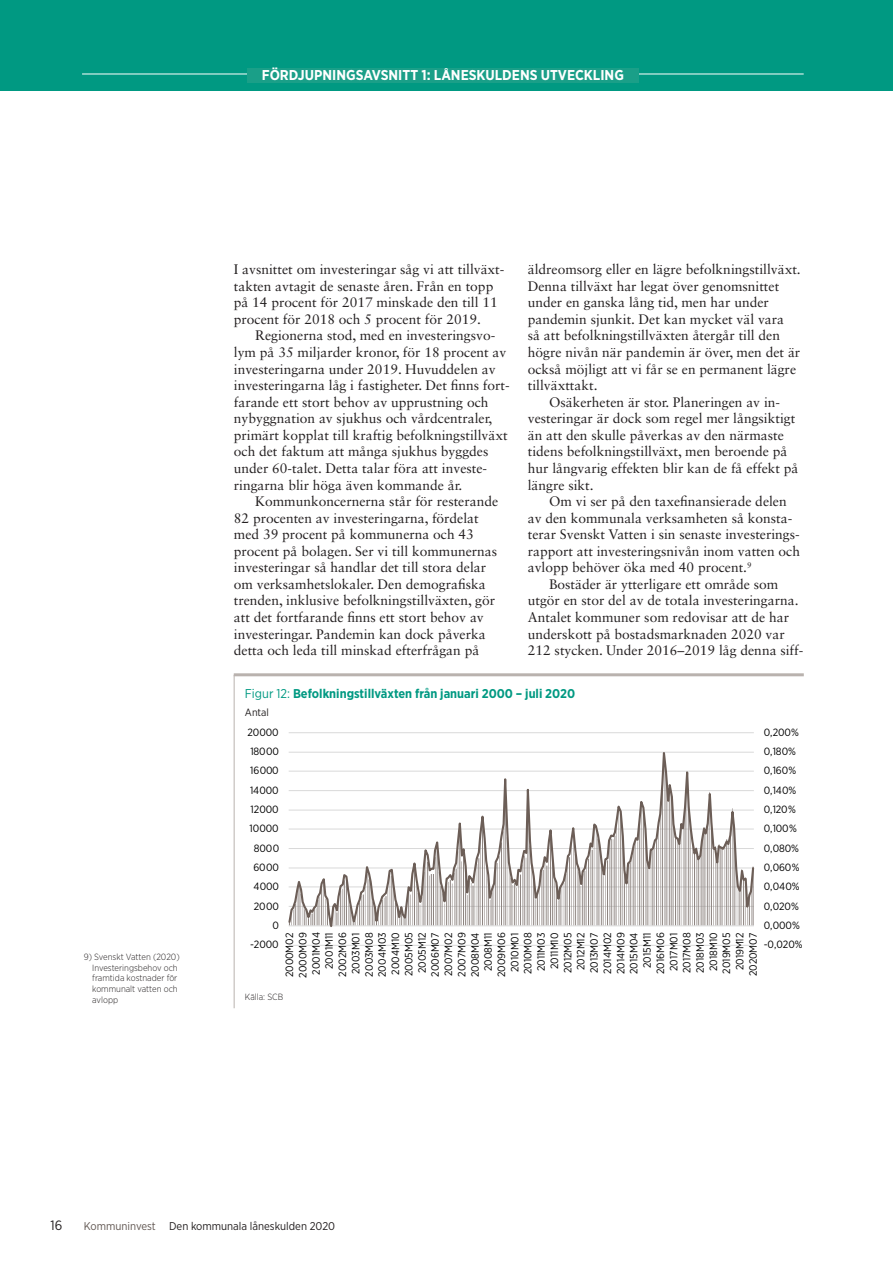
<style>
.page{position:relative;width:893px;height:1263px;background:#fff}
.page>*{position:absolute;margin:0;border:0;box-sizing:border-box;transform-origin:0 0}
.t1{font:700 14.25px "Gotham Narrow";color:#fff}
.Brödtext_-_indrag{font:13.8px/16.5px "Sabon LT Std";color:#231f20}
.Brödtext{font:13.8px/16.5px "Sabon LT Std";color:#231f20}
.t2{font:13.5px "Gotham Narrow";color:#231f20}
.Rubrik_tabell_och_fi{font:700 12.75px "Gotham Narrow";color:#009982}
.t3{font:11.25px "Gotham Narrow";color:#231f20}
.t4{font:10.5px/13.2px "Gotham Narrow";letter-spacing:-.015em;color:#000;text-align:right}
.Rubrik_tabell_och_fi-2{font:10.5px "Gotham Narrow";color:#231f20}
.Fotnot_indrag_enkels{font:300 9px "Gotham Narrow";color:#231f20}
.Fotnot{font:300 9px "Gotham Narrow";letter-spacing:-.005em;color:#231f20}
.Brödtext-2{font:300 9px "Gotham Narrow";color:#231f20}
.s1{font-weight:400}
.s2{color:#615752}
</style>
<div class="page">
<div style="left:0;top:0;width:893px;height:90px;background:#009982"></div>
<hr style="left:234px;top:673px;width:570px;height:3px;background:#b9b2ae">
<hr style="left:234px;top:675px;width:1px;height:333px;background:#b9b2ae">
<hr style="left:289px;top:945px;width:465px;height:1px;background:#d9d9d9">
<svg style="left:288px;top:732px;width:467px;height:195px"></svg>
<hr style="left:82px;top:74px;width:722px;height:1px;background:#fff">
<div style="left:247px;top:68px;width:391px;height:15px;background:#1a9f88"></div>
<p class="t1" style="left:262px;top:66px;width:364px">FÖRDJUPNINGSAVSNITT 1: LÅNESKULDENS UTVECKLING</p>
<p class="Brödtext" style="left:234px;top:261px;width:272px">I avsnittet om investeringar såg vi att tillväxt&shy;takten avtagit de senaste åren. Från en topp på 14 procent för 2017 minskade den till 11 procent för 2018 och 5 procent för 2019.</p>
<p class="Brödtext_-_indrag" style="left:234px;top:327px;width:277px;text-indent:21px">Regionerna stod, med en investeringsvo&shy;lym på 35 miljarder kronor, för 18 procent av investeringarna under 2019. Huvuddelen av investeringarna låg i fastigheter. Det finns fort&shy;farande ett stort behov av upprustning och nybyggnation av sjukhus och vårdcentraler, primärt kopplat till kraftig befolkningstillväxt och det faktum att många sjukhus byggdes under 60-talet. Detta talar föra att investe&shy;ringarna blir höga även kommande år.</p>
<p class="Brödtext_-_indrag" style="left:234px;top:493px;width:266px;text-indent:21px">Kommunkoncernerna står för resterande 82 procenten av investeringarna, fördelat med 39 procent på kommunerna och 43 procent på bolagen. Ser vi till kommunernas investeringar så handlar det till stora delar om verksamhetslokaler. Den demografiska trenden, inklusive befolkningstillväxten, gör att det fortfarande finns ett stort behov av investeringar. Pandemin kan dock påverka detta och leda till minskad efterfrågan på</p>
<p class="Brödtext_-_indrag" style="left:528px;top:261px;width:274px">äldreomsorg eller en lägre befolkningstillväxt.<br>Denna tillväxt har legat över genomsnittet under en ganska lång tid, men har under pandemin sjunkit. Det kan mycket väl vara<br>så att befolkningstillväxten återgår till den högre nivån när pandemin är över, men det är också möjligt att vi får se en permanent lägre tillväxttakt.</p>
<p class="Brödtext_-_indrag" style="left:528px;top:393px;width:272px;text-indent:21px">Osäkerheten är stor. Planeringen av in&shy;vesteringar är dock som regel mer långsiktigt än att den skulle påverkas av den närmaste tidens befolkningstillväxt, men beroende på hur långvarig effekten blir kan de få effekt på längre sikt.</p>
<p class="Brödtext_-_indrag" style="left:528px;top:493px;width:274px;text-indent:21px">Om vi ser på den taxefinansierade delen av den kommunala verksamheten så konsta&shy;terar Svenskt Vatten i sin senaste investerings&shy;rapport att investeringsnivån inom vatten och avlopp behöver öka med 40 procent.<sup>9</sup></p>
<p class="Brödtext_-_indrag" style="left:528px;top:576px;width:277px;text-indent:21px">Bostäder är ytterligare ett område som utgör en stor del av de totala investeringarna.<br>Antalet kommuner som redovisar att de har underskott på bostadsmarknaden 2020 var 212 stycken. Under 2016–2019 låg denna siff-</p>
<p class="Rubrik_tabell_och_fi" style="left:245px;top:685px;width:332px"><span class="s1">Figur 12:</span> Befolkningstillväxten från januari 2000 – juli 2020</p>
<p class="Rubrik_tabell_och_fi-2" style="left:245px;top:705px;width:26px">Antal</p>
<p class="Fotnot" style="left:84px;top:951px;width:97px">9) Svenskt Vatten (2020)</p>
<p class="Fotnot_indrag_enkels" style="left:92px;top:962px;width:87px">Investeringsbehov och</p>
<p class="Fotnot_indrag_enkels" style="left:92px;top:973px;width:87px">framtida kostnader för</p>
<p class="Fotnot_indrag_enkels" style="left:92px;top:983px;width:87px">kommunalt vatten och</p>
<p class="Fotnot_indrag_enkels" style="left:92px;top:994px;width:27px">avlopp</p>
<p class="t4" style="left:247px;top:725px;width:33px">20000</p>
<p class="t4" style="left:764px;top:725px;width:37px">0,200%</p>
<p class="t4" style="left:250px;top:745px;width:30px">18000</p>
<p class="t4" style="left:764px;top:745px;width:34px">0,180%</p>
<p class="t4" style="left:250px;top:764px;width:30px">16000</p>
<p class="t4" style="left:764px;top:764px;width:34px">0,160%</p>
<p class="t4" style="left:250px;top:783px;width:30px">14000</p>
<p class="t4" style="left:764px;top:783px;width:34px">0,140%</p>
<p class="t4" style="left:251px;top:802px;width:30px">12000</p>
<p class="t4" style="left:764px;top:802px;width:34px">0,120%</p>
<p class="t4" style="left:250px;top:822px;width:31px">10000</p>
<p class="t4" style="left:764px;top:822px;width:35px">0,100%</p>
<p class="t4" style="left:254px;top:841px;width:27px">8000</p>
<p class="t4" style="left:764px;top:841px;width:37px">0,080%</p>
<p class="t4" style="left:253px;top:860px;width:27px">6000</p>
<p class="t4" style="left:764px;top:860px;width:37px">0,060%</p>
<p class="t4" style="left:253px;top:880px;width:27px">4000</p>
<p class="t4" style="left:764px;top:880px;width:37px">0,040%</p>
<p class="t4" style="left:254px;top:899px;width:26px">2000</p>
<p class="t4" style="left:764px;top:899px;width:37px">0,020%</p>
<p class="t4" style="left:272px;top:918px;width:8px">0</p>
<p class="t4" style="left:764px;top:918px;width:38px">0,000%</p>
<p class="t4" style="left:283px;top:978px;width:47px;rotate:-90deg">2000M02<br>2000M09<br>2001M04<br>2001M11<br>2002M06<br>2003M01<br>2003M08<br>2004M03<br>2004M10<br>2005M05<br>2005M12<br>2006M07<br>2007M02<br>2007M09<br>2008M04<br>2008M11<br>2009M06<br>2010M01<br>2010M08<br>2011M03<br>2011M10<br>2012M05<br>2012M12<br>2013M07<br>2014M02<br>2014M09<br>2015M04<br>2015M11<br>2016M06<br>2017M01<br>2017M08<br>2018M03<br>2018M10<br>2019M05<br>2019M12<br>2020M07</p>
<p class="t4" style="left:250px;top:938px;width:30px">-2000</p>
<p class="t4" style="left:764px;top:938px;width:40px">-0,020%</p>
<p class="Brödtext-2" style="left:245px;top:992px;width:40px">Källa: SCB</p>
<p class="t2" style="left:51px;top:1216px;width:13px">16</p>
<p class="t3" style="left:84px;top:1218px;width:253px"><span class="s2">Kommuninvest</span> Den kommunala låneskulden 2020</p>
</div>
